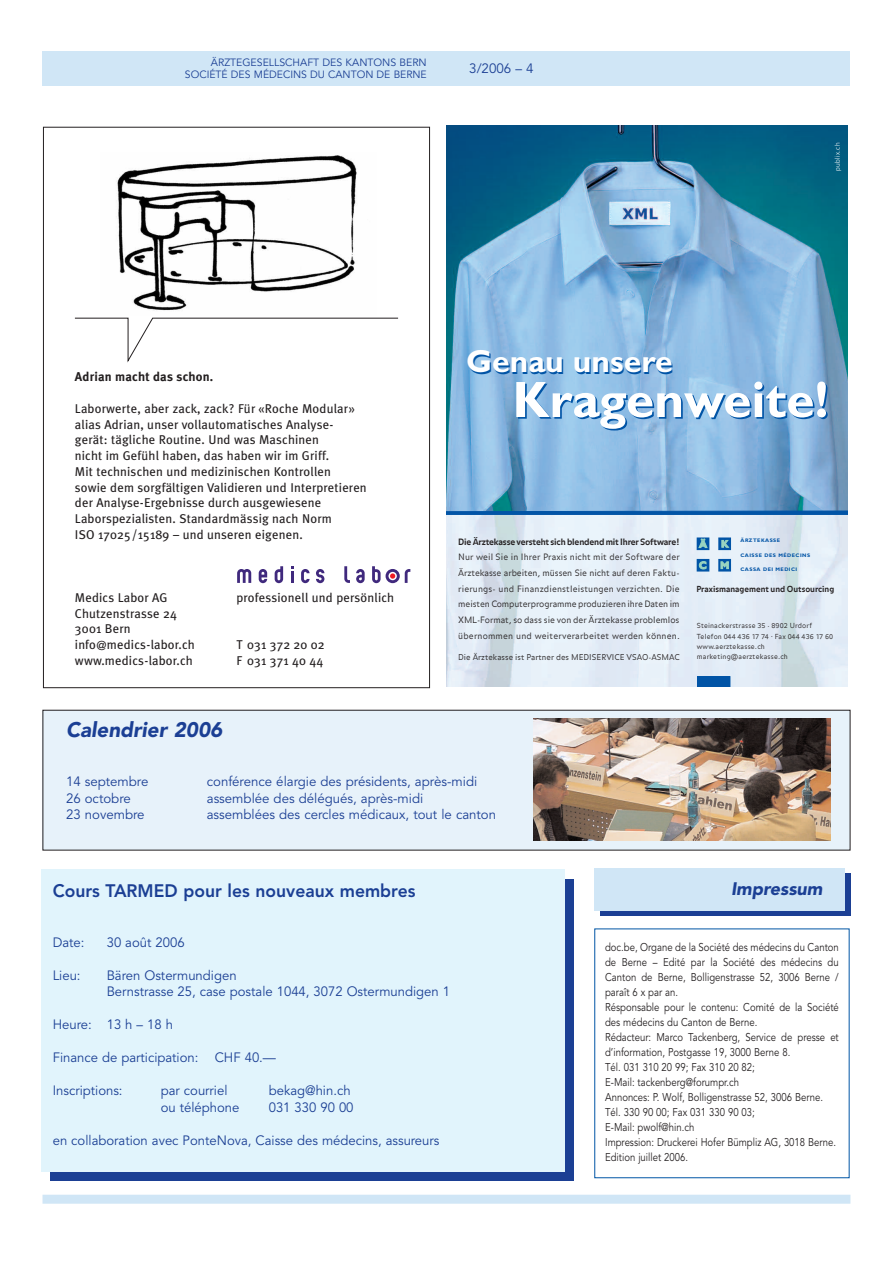
<style>
.page{position:relative;width:893px;height:1263px;background:#fff}
.page>*{position:absolute;margin:0;border:0;box-sizing:border-box;transform-origin:0 0}
.t1{font:51.3px "Gill Sans Bold+YGIBDM";color:#0154a6}
.t2{font:31.95px "Gill Sans Bold+YGIBDM";color:#0154a6}
.t3{font:italic 900 21px "Avenir";color:#1b3f94}
.t4{font:800 18px "Avenir";color:#1b3f94}
.t5{font:italic 900 18px "Avenir";letter-spacing:-.005em;color:#1b3f94}
.t6{font:13.5px/16.5px "Avenir";color:#1b3f94}
.t7{font:12.75px/15.8px "Meta Plus Book Roman+NRYRMY";letter-spacing:.015em;color:#231f20}
.t8{font:12.75px "Meta Plus Bold Roman+GGGXSF";letter-spacing:.015em;color:#231f20}
.t9{font:11.25px/15px "Avenir";color:#231f20;scale:.85 1}
.t10{font:10.5px/12px "Avenir";color:#1b3f94;text-align:right}
.t11{font:8.7px/15.6px "Balance Light Roman+QMRRQR";letter-spacing:.02em;color:#231f20;text-align:justify}
.t12{font:8.7px "Balance Bold Roman+XSCTYD";letter-spacing:-.02em;color:#231f20}
.t13{font:8.25px "Balance Bold Roman+XSCTYD";color:#231f20}
.t14{font:7.95px "Balance Light Roman+QMRRQR";letter-spacing:.005em;color:#231f20}
.t15{font:6.9px/10.4px "Balance Light Roman+QMRRQR";letter-spacing:.025em;color:#231f20}
.t16{font:6.6px "Frutiger Light+KJCBUD";letter-spacing:.05em;color:#fff}
.t17{font:5.1px "Gill Sans Bold+YGIBDM";letter-spacing:.09em;color:#0154a6}
</style>
<div class="page">
<div style="left:43px;top:1195px;width:807px;height:9px;background:#d0e6f6"></div>
<div style="left:43px;top:51px;width:807px;height:34px;background:#d0e6f6"></div>
<img style="left:446px;top:125px;width:402px;height:386px">
<img style="left:446px;top:515px;width:402px;height:171px">
<hr style="left:446px;top:511px;width:402px;height:4px;background:#0154a6">
<svg style="left:697px;top:676px;width:33px;height:10px"></svg>
<div style="left:697px;top:559px;width:12px;height:12px;border:1px solid #0154a6"></div>
<div style="left:719px;top:559px;width:11px;height:12px;border:1px solid #0154a6"></div>
<div style="left:697px;top:538px;width:12px;height:12px;border:1px solid #0154a6"></div>
<svg style="left:721px;top:540px;width:7px;height:8px"></svg>
<div style="left:719px;top:538px;width:11px;height:12px;border:1px solid #0154a6"></div>
<svg style="left:722px;top:540px;width:7px;height:7px"></svg>
<svg style="left:721px;top:562px;width:7px;height:7px"></svg>
<svg style="left:699px;top:561px;width:7px;height:8px"></svg>
<svg style="left:699px;top:539px;width:8px;height:9px"></svg>
<div style="left:43px;top:123px;width:391px;height:569px;background:linear-gradient(to right,#fff,#fff)"></div>
<svg style="left:43px;top:126px;width:387px;height:562px"></svg>
<svg style="left:237px;top:569px;width:14px;height:14px"></svg>
<svg style="left:291px;top:566px;width:3px;height:17px"></svg>
<svg style="left:301px;top:569px;width:9px;height:14px"></svg>
<svg style="left:316px;top:569px;width:8px;height:14px"></svg>
<svg style="left:344px;top:566px;width:6px;height:17px"></svg>
<svg style="left:356px;top:569px;width:9px;height:14px"></svg>
<svg style="left:372px;top:566px;width:38px;height:17px"></svg>
<svg style="left:259px;top:569px;width:8px;height:14px"></svg>
<svg style="left:275px;top:566px;width:8px;height:17px"></svg>
<div style="left:600px;top:873px;width:250px;height:42px;background:#1b3f94"></div>
<div style="left:594px;top:868px;width:251px;height:43px;background:#d0e6f6"></div>
<div style="left:50px;top:879px;width:523px;height:302px;background:#1b3f94"></div>
<div style="left:42px;top:870px;width:523px;height:302px;background:#e1f4fc"></div>
<div style="left:43px;top:710px;width:807px;height:140px;background:#e7f2fa"></div>
<img style="left:534px;top:719px;width:297px;height:121px">
<p class="t10" style="left:185px;top:57px;width:243px">ÄRZTEGESELLSCHAFT DES KANTONS BERN<br>SOCIÉTÉ DES MÉDECINS DU CANTON DE BERNE</p>
<p class="t6" style="left:469px;top:61px;width:66px">3/2006 – 4</p>
<p class="t16" style="left:835px;top:171px;width:30px;rotate:-90deg">publix.ch</p>
<p class="t8" style="left:75px;top:369px;width:140px">Adrian macht das schon.</p>
<p class="t7" style="left:75px;top:401px;width:293px">Laborwerte, aber zack, zack? Für «Roche Modular» alias Adrian, unser vollautomatisches Analyse&shy;gerät: tägliche Routine. Und was Maschinen<br>nicht im Gefühl haben, das haben wir im Griff.<br>Mit technischen und medizinischen Kontrollen<br>sowie dem sorgfältigen Validieren und Interpretieren der Analyse-Ergebnisse durch ausgewiesene Laborspezialisten. Standardmässig nach Norm<br>ISO 17025/15189 – und unseren eigenen.</p>
<p class="t7" style="left:75px;top:590px;width:94px">Medics Labor AG</p>
<p class="t7" style="left:236px;top:590px;width:159px">professionell und persönlich</p>
<p class="t7" style="left:75px;top:605px;width:121px">Chutzenstrasse 24<br>3001 Bern info@medics-labor.ch</p>
<p class="t7" style="left:236px;top:637px;width:90px">T 031 372 20 02</p>
<p class="t7" style="left:75px;top:653px;width:119px">www.medics-labor.ch</p>
<p class="t7" style="left:236px;top:653px;width:88px">F 031 371 40 44</p>
<h2 class="t2" style="left:467px;top:351px;width:208px">Genau unsere</h2>
<h1 class="t1" style="left:514px;top:382px;width:317px">Kragenweite!</h1>
<p class="t12" style="left:458px;top:537px;width:223px">Die Ärztekasse versteht sich blendend mit Ihrer Software!</p>
<p class="t11" style="left:458px;top:550px;width:223px">Nur weil Sie in Ihrer Praxis nicht mit der Software der Ärztekasse arbeiten, müssen Sie nicht auf deren Faktu&shy;rierungs- und Finanzdienstleistungen verzichten. Die meisten Computerprogramme produzieren ihre Daten im XML-Format, so dass sie von der Ärztekasse problemlos übernommen und weiterverarbeitet werden können.</p>
<p class="t14" style="left:458px;top:652px;width:223px">Die Ärztekasse ist Partner des MEDISERVICE VSAO-ASMAC</p>
<p class="t17" style="left:740px;top:539px;width:41px">ÄRZTEKASSE</p>
<p class="t17" style="left:740px;top:553px;width:71px">CAISSE DES MÉDECINS</p>
<p class="t17" style="left:740px;top:567px;width:58px">CASSA DEI MEDICI</p>
<p class="t13" style="left:696px;top:584px;width:139px">Praxismanagement und Outsourcing</p>
<p class="t15" style="left:697px;top:621px;width:138px">Steinackerstrasse 35 . 8902 Urdorf<br>Telefon 044 436 17 74 . Fax 044 436 17 60 www.aerztekasse.ch marketing@aerztekasse.ch</p>
<h3 class="t3" style="left:66px;top:721px;width:158px">Calendrier 2006</h3>
<p class="t6" style="left:66px;top:774px;width:84px">14 septembre</p>
<p class="t6" style="left:207px;top:774px;width:272px">conférence élargie des présidents, après-midi</p>
<p class="t6" style="left:66px;top:791px;width:66px">26 octobre</p>
<p class="t6" style="left:207px;top:791px;width:218px">assemblée des délégués, après-midi</p>
<p class="t6" style="left:66px;top:807px;width:80px">23 novembre</p>
<p class="t6" style="left:207px;top:807px;width:291px">assemblées des cercles médicaux, tout le canton</p>
<h3 class="t4" style="left:53px;top:884px;width:364px">Cours TARMED pour les nouveaux membres</h3>
<p class="t6" style="left:53px;top:935px;width:33px">Date:</p>
<p class="t6" style="left:107px;top:935px;width:79px">30 août 2006</p>
<p class="t6" style="left:53px;top:968px;width:29px">Lieu:</p>
<p class="t6" style="left:107px;top:968px;width:345px">Bären Ostermundigen<br>Bernstrasse 25, case postale 1044, 3072 Ostermundigen 1</p>
<p class="t6" style="left:53px;top:1017px;width:122px">Heure: 13 h – 18 h</p>
<p class="t6" style="left:53px;top:1050px;width:225px">Finance de participation: CHF 40.—</p>
<p class="t6" style="left:53px;top:1083px;width:71px">Inscriptions:</p>
<p class="t6" style="left:161px;top:1083px;width:68px">par courriel</p>
<p class="t6" style="left:269px;top:1083px;width:83px">bekag@hin.ch</p>
<p class="t6" style="left:161px;top:1100px;width:80px">ou téléphone</p>
<p class="t6" style="left:269px;top:1100px;width:86px">031 330 90 00</p>
<p class="t6" style="left:53px;top:1133px;width:388px">en collaboration avec PonteNova, Caisse des médecins, assureurs</p>
<h3 class="t5" style="left:731px;top:881px;width:93px">Impressum</h3>
<p class="t9" style="left:605px;top:940px;width:276px">doc.be, Organe de la Société des médecins du Canton de Berne – Edité par la Société des médecins du Canton de Berne, Bolligenstrasse 52, 3006 Berne / paraît 6 x par an.<br>Résponsable pour le contenu: Comité de la Société des médecins du Canton de Berne.<br>Rédacteur: Marco Tackenberg, Service de presse et d’information, Postgasse 19, 3000 Berne 8.<br>Tél. 031 310 20 99; Fax 310 20 82;<br>E-Mail: tackenberg@forumpr.ch<br>Annonces: P. Wolf, Bolligenstrasse 52, 3006 Berne.<br>Tél. 330 90 00; Fax 031 330 90 03;<br>E-Mail: pwolf@hin.ch<br>Impression: Druckerei Hofer Bümpliz AG, 3018 Berne.<br>Edition juillet 2006.</p>
</div>
